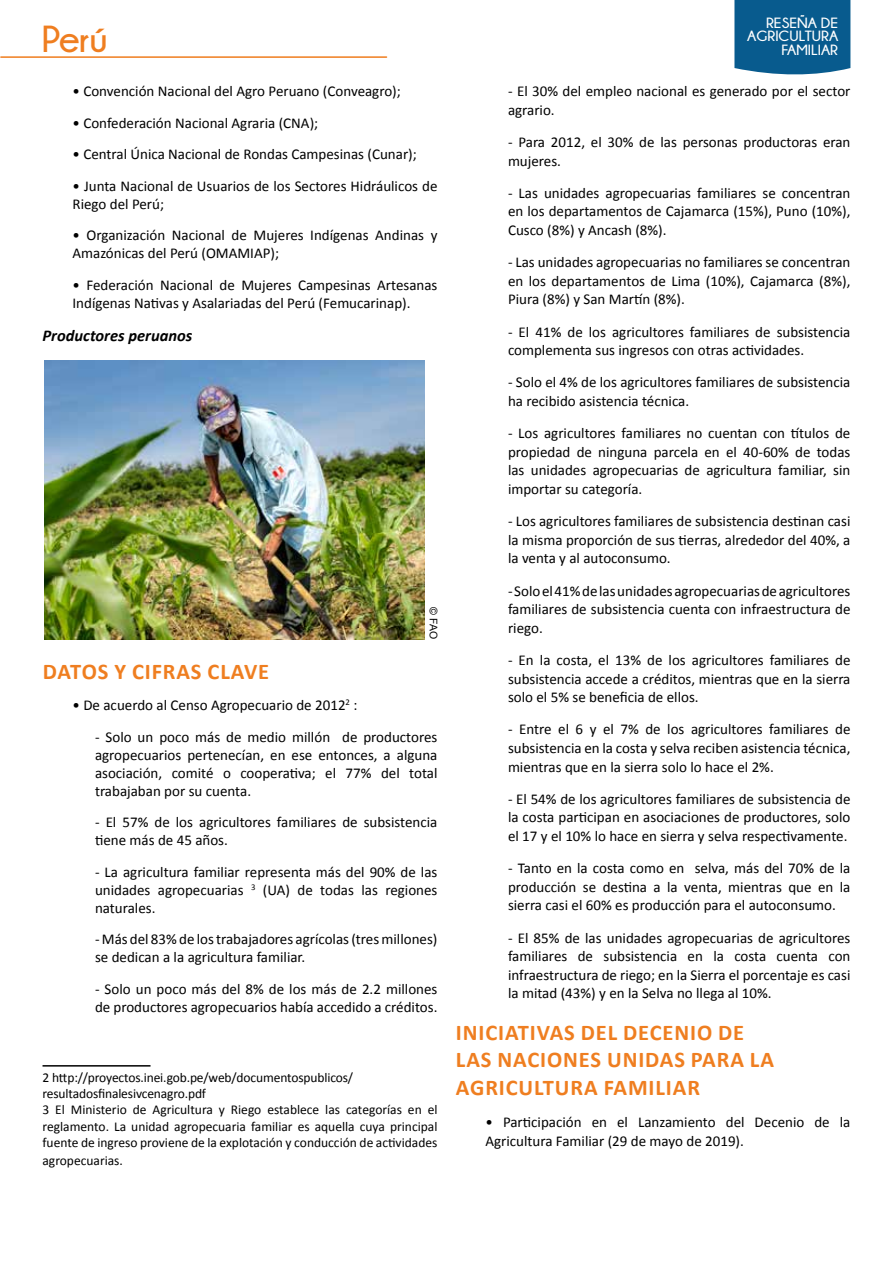
<style>
.page{position:relative;width:893px;height:1263px;background:#fff}
.page>*{position:absolute;margin:0;border:0;box-sizing:border-box;transform-origin:0 0}
.t1{font:700 37.5px "Champagne&Limousines";color:#ef7e20}
.t2{font:700 22.5px/27.6px "Calibri";letter-spacing:.04em;color:#ef7e20}
.t3{font:italic 700 16.5px "Calibri";color:#000}
.t4{font:15px/18.6px "Calibri";color:#000;text-align:justify}
.t5{font:700 14.85px/13.8px "Champagne&Limousines";color:#fff;text-align:right;scale:1.06 1}
.t6{font:13.5px/16.2px "Calibri";color:#000}
.t7{font:10.5px "Arial";color:#000}
</style>
<div class="page">
<hr style="left:1px;top:56px;width:386px;height:2px;background:#ef7d1e">
<div style="left:734px;top:0;width:116px;height:75px;background:#085b8e"></div>
<hr style="left:43px;top:1065px;width:108px;height:1px;background:#000">
<img style="left:45px;top:360px;width:379px;height:279px">
<h1 class="t1" style="left:42px;top:18px;width:67px">Perú</h1>
<p class="t5" style="left:747px;top:15px;width:87px">RESEÑA DE<br>AGRICULTURA<br>FAMILIAR</p>
<p class="t4" style="left:73px;top:82px;width:330px">• Convención Nacional del Agro Peruano (Conveagro);</p>
<p class="t4" style="left:73px;top:114px;width:247px">• Confederación Nacional Agraria (CNA);</p>
<p class="t4" style="left:73px;top:145px;width:346px">• Central Única Nacional de Rondas Campesinas (Cunar);</p>
<p class="t4" style="left:73px;top:177px;width:366px;line-height:18px">• Junta Nacional de Usuarios de los Sectores Hidráulicos de<br>Riego del Perú;</p>
<p class="t4" style="left:73px;top:226px;width:366px;line-height:18px">• Organización Nacional de Mujeres Indígenas Andinas y<br>Amazónicas del Perú (OMAMIAP);</p>
<p class="t4" style="left:73px;top:276px;width:366px;line-height:18px">• Federación Nacional de Mujeres Campesinas Artesanas<br>Indígenas Nativas y Asalariadas del Perú (Femucarinap).</p>
<p class="t3" style="left:43px;top:325px;width:151px">Productores peruanos</p>
<p class="t4" style="left:508px;top:82px;width:344px">- El 30% del empleo nacional es generado por el sector agrario.</p>
<p class="t4" style="left:508px;top:133px;width:344px">- Para 2012, el 30% de las personas productoras eran mujeres.</p>
<p class="t4" style="left:508px;top:184px;width:344px">- Las unidades agropecuarias familiares se concentran en los departamentos de Cajamarca (15%), Puno (10%), Cusco (8%) y Ancash (8%).</p>
<p class="t4" style="left:508px;top:253px;width:344px">- Las unidades agropecuarias no familiares se concentran en los departamentos de Lima (10%), Cajamarca (8%), Piura (8%) y San Martín (8%).</p>
<p class="t4" style="left:508px;top:322px;width:344px">- El 41% de los agricultores familiares de subsistencia complementa sus ingresos con otras actividades.</p>
<p class="t4" style="left:508px;top:373px;width:344px">- Solo el 4% de los agricultores familiares de subsistencia ha recibido asistencia técnica.</p>
<p class="t4" style="left:508px;top:424px;width:344px">- Los agricultores familiares no cuentan con títulos de propiedad de ninguna parcela en el 40-60% de todas las unidades agropecuarias de agricultura familiar, sin importar su categoría.</p>
<p class="t4" style="left:508px;top:512px;width:344px">- Los agricultores familiares de subsistencia destinan casi la misma proporción de sus tierras, alrededor del 40%, a la venta y al autoconsumo.</p>
<p class="t4" style="left:508px;top:581px;width:344px">- Solo el 41% de las unidades agropecuarias de agricultores familiares de subsistencia cuenta con infraestructura de riego.</p>
<p class="t4" style="left:508px;top:651px;width:344px">- En la costa, el 13% de los agricultores familiares de subsistencia accede a créditos, mientras que en la sierra solo el 5% se beneficia de ellos.</p>
<p class="t4" style="left:508px;top:720px;width:344px">- Entre el 6 y el 7% de los agricultores familiares de subsistencia en la costa y selva reciben asistencia técnica, mientras que en la sierra solo lo hace el 2%.</p>
<p class="t4" style="left:508px;top:789px;width:344px">- El 54% de los agricultores familiares de subsistencia de la costa participan en asociaciones de productores, solo el 17 y el 10% lo hace en sierra y selva respectivamente.</p>
<p class="t4" style="left:508px;top:859px;width:344px">- Tanto en la costa como en selva, más del 70% de la producción se destina a la venta, mientras que en la sierra casi el 60% es producción para el autoconsumo.</p>
<p class="t4" style="left:508px;top:928px;width:344px">- El 85% de las unidades agropecuarias de agricultores familiares de subsistencia en la costa cuenta con infraestructura de riego; en la Sierra el porcentaje es casi la mitad (43%) y en la Selva no llega al 10%.</p>
<h2 class="t2" style="left:456px;top:1018px;width:320px">INICIATIVAS DEL DECENIO DE<br>LAS NACIONES UNIDAS PARA LA<br>AGRICULTURA FAMILIAR</h2>
<p class="t4" style="left:485px;top:1113px;width:366px">• Participación en el Lanzamiento del Decenio de la<br>Agricultura Familiar (29 de mayo de 2019).</p>
<p class="t7" style="left:440px;top:607px;width:33px;rotate:90deg">© FAO</p>
<h2 class="t2" style="left:43px;top:657px;width:228px">DATOS Y CIFRAS CLAVE</h2>
<p class="t4" style="left:73px;top:696px;width:286px">• De acuerdo al Censo Agropecuario de 2012<sup>2</sup> :</p>
<p class="t4" style="left:95px;top:728px;width:344px;line-height:18px">- Solo un poco más de medio millón de productores agropecuarios pertenecían, en ese entonces, a alguna asociación, comité o cooperativa; el 77% del total trabajaban por su cuenta.</p>
<p class="t4" style="left:95px;top:813px;width:344px;line-height:18px">- El 57% de los agricultores familiares de subsistencia tiene más de 45 años.</p>
<p class="t4" style="left:95px;top:863px;width:344px;line-height:18px">- La agricultura familiar representa más del 90% de las unidades agropecuarias <sup>3</sup> (UA) de todas las regiones naturales.</p>
<p class="t4" style="left:95px;top:930px;width:344px;line-height:18px">- Más del 83% de los trabajadores agrícolas (tres millones) se dedican a la agricultura familiar.</p>
<p class="t4" style="left:95px;top:980px;width:344px;line-height:18px">- Solo un poco más del 8% de los más de 2.2 millones de productores agropecuarios había accedido a créditos.</p>
<p class="t6" style="left:43px;top:1069px;width:396px">2 http://proyectos.inei.gob.pe/web/documentospublicos/ resultadosfinalesivcenagro.pdf<br>3 El Ministerio de Agricultura y Riego establece las categorías en el reglamento. La unidad agropecuaria familiar es aquella cuya principal fuente de ingreso proviene de la explotación y conducción de actividades</p>
<p class="t6" style="left:43px;top:1152px;width:82px">agropecuarias.</p>
</div>
